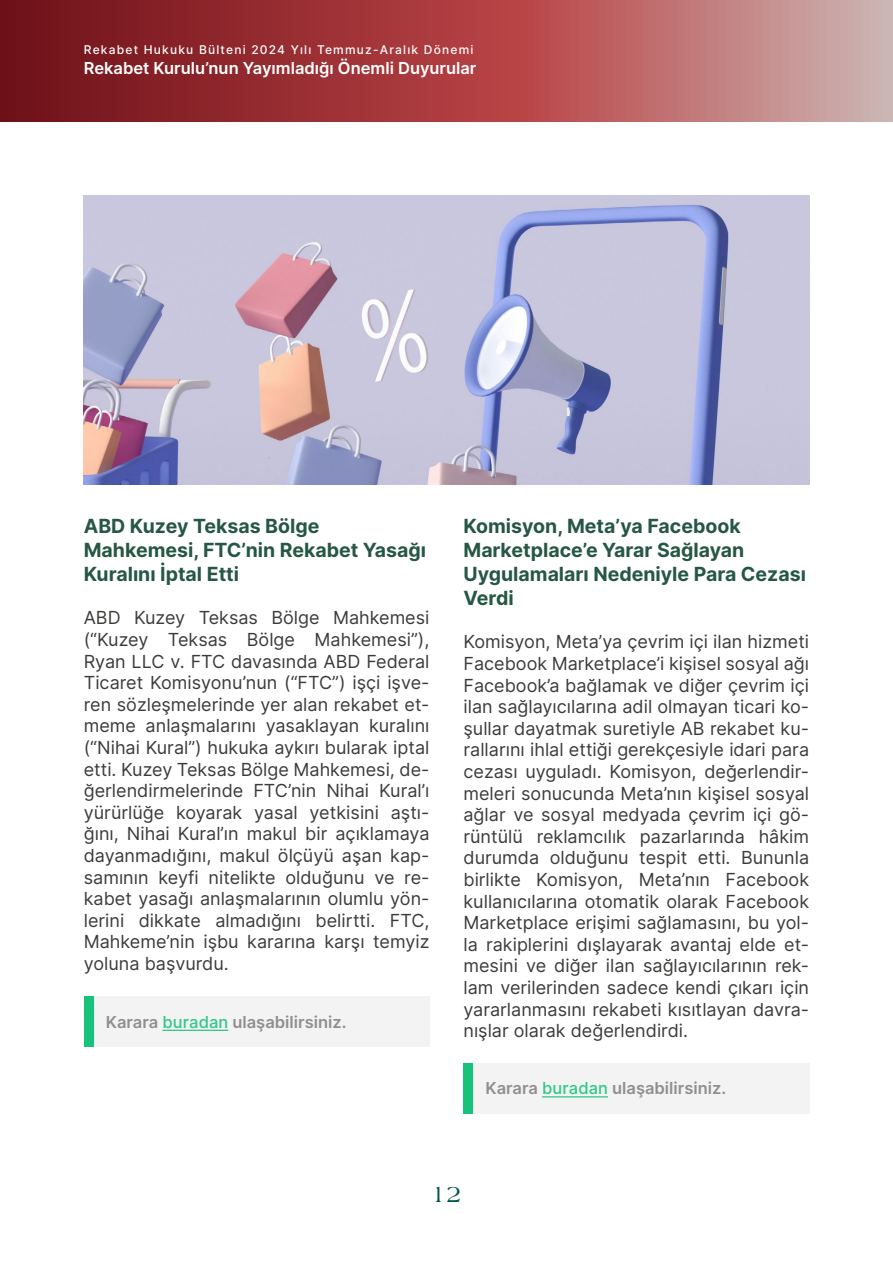
<style>
.page{position:relative;width:893px;height:1263px;background:#fff}
.page>*{position:absolute;margin:0;border:0;box-sizing:border-box;transform-origin:0 0}
.t1{font:24px "Americana Std FUHA Regular";color:#025850}
.t2{font:700 19.5px/24px "Inter";color:#265744}
.t3{font:18px/21.6px "Inter";color:#3c3c3b;text-align:justify}
.t4{font:600 16.5px "Inter";color:#8f8f8f}
.t5{font:600 16.5px "Inter";color:#fff}
.t6{font:500 12px "Inter";letter-spacing:.1em;color:#fff}
.s1{font-weight:500;color:#2ec988}
</style>
<div class="page">
<svg style="left:0;top:0;width:893px;height:121px;background:#a74d50"></svg>
<div style="left:93px;top:996px;width:336px;height:51px;background:#f3f3f3"></div>
<hr style="left:162px;top:1030px;width:66px;height:1px;background:#2ec988">
<div style="left:84px;top:996px;width:10px;height:51px;background:#17c37b"></div>
<div style="left:473px;top:1063px;width:336px;height:50px;background:#f3f3f3"></div>
<hr style="left:542px;top:1096px;width:66px;height:1px;background:#2ec988">
<div style="left:463px;top:1063px;width:10px;height:50px;background:#17c37b"></div>
<img style="left:84px;top:196px;width:725px;height:289px">
<p class="t6" style="left:84px;top:41px;width:391px">Rekabet Hukuku Bülteni 2024 Yılı Temmuz-Aralık Dönemi</p>
<p class="t5" style="left:84px;top:56px;width:394px">Rekabet Kurulu’nun Yayımladığı Önemli Duyurular</p>
<p class="t2" style="left:84px;top:514px;width:344px">ABD Kuzey Teksas Bölge<br>Mahkemesi, FTC’nin Rekabet Yasağı<br>Kuralını İptal Etti</p>
<p class="t3" style="left:84px;top:606px;width:347px">ABD Kuzey Teksas Bölge Mahkemesi (“Kuzey Teksas Bölge Mahkemesi”), Ryan LLC v. FTC davasında ABD Federal Ticaret Komisyonu’nun (“FTC”) işçi işve&shy;ren sözleşmelerinde yer alan rekabet et&shy;meme anlaşmalarını yasaklayan kuralını (“Nihai Kural”) hukuka aykırı bularak iptal etti. Kuzey Teksas Bölge Mahkemesi, de&shy;ğerlendirmelerinde FTC’nin Nihai Kural’ı yürürlüğe koyarak yasal yetkisini aştı&shy;ğını, Nihai Kural’ın makul bir açıklamaya dayanmadığını, makul ölçüyü aşan kap&shy;samının keyfi nitelikte olduğunu ve re&shy;kabet yasağı anlaşmalarının olumlu yön&shy;lerini dikkate almadığını belirtti. FTC, Mahkeme’nin işbu kararına karşı temyiz yoluna başvurdu.</p>
<p class="t4" style="left:106px;top:1010px;width:242px">Karara <span class="s1">buradan</span> ulaşabilirsiniz.</p>
<p class="t2" style="left:463px;top:514px;width:344px">Komisyon, Meta’ya Facebook<br>Marketplace’e Yarar Sağlayan<br>Uygulamaları Nedeniyle Para Cezası<br>Verdi</p>
<p class="t3" style="left:463px;top:630px;width:347px">Komisyon, Meta’ya çevrim içi ilan hizmeti Facebook Marketplace’i kişisel sosyal ağı Facebook’a bağlamak ve diğer çevrim içi ilan sağlayıcılarına adil olmayan ticari ko&shy;şullar dayatmak suretiyle AB rekabet ku&shy;rallarını ihlal ettiği gerekçesiyle idari para cezası uyguladı. Komisyon, değerlendir&shy;meleri sonucunda Meta’nın kişisel sosyal ağlar ve sosyal medyada çevrim içi gö&shy;rüntülü reklamcılık pazarlarında hâkim durumda olduğunu tespit etti. Bununla birlikte Komisyon, Meta’nın Facebook kullanıcılarına otomatik olarak Facebook Marketplace erişimi sağlamasını, bu yol&shy;la rakiplerini dışlayarak avantaj elde et&shy;mesini ve diğer ilan sağlayıcılarının rek&shy;lam verilerinden sadece kendi çıkarı için yararlanmasını rekabeti kısıtlayan davra&shy;nışlar olarak değerlendirdi.</p>
<p class="t4" style="left:486px;top:1076px;width:242px">Karara <span class="s1">buradan</span> ulaşabilirsiniz.</p>
<h1 class="t1" style="left:431px;top:1177px;width:33px">12</h1>
</div>
